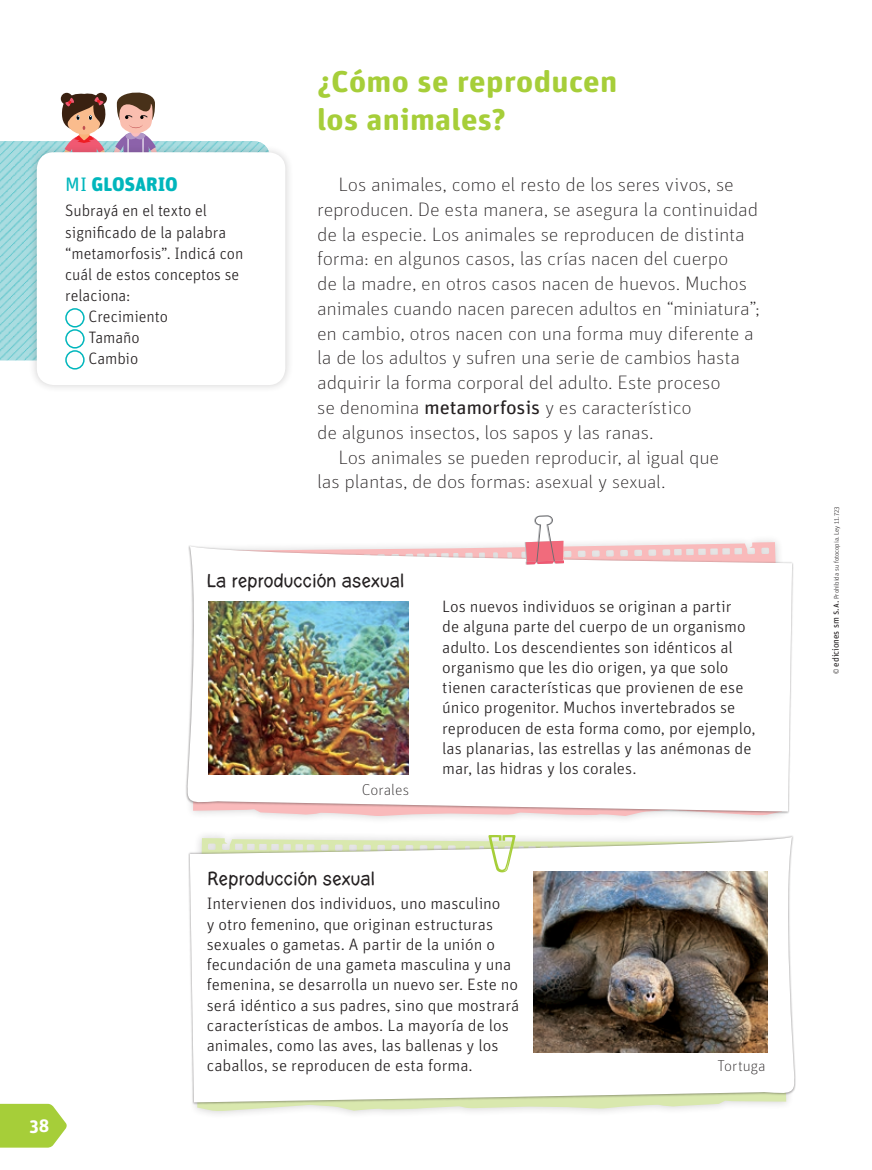
<style>
.page{position:relative;width:872px;height:1170px;background:#fff}
.page>*{position:absolute;margin:0;border:0;box-sizing:border-box;transform-origin:0 0}
.t1{font:700 30px/37.5px "Unit Rounded Pro";letter-spacing:.01em;color:#a6ce39;scale:1.1 1}
.t2{font:100 19.5px "Unit Pro";letter-spacing:-.015em;color:#231f20;scale:1.1 1}
.t3{font:900 19.5px "Unit Rounded Pro";letter-spacing:-.01em;color:#00b6bc}
.t4{font:18px "Layout";letter-spacing:.03em;color:#231f20}
.t5{font:700 18px "Unit Rounded Pro";color:#fff}
.t6{font:300 16.5px/20.2px "Unit Pro";letter-spacing:-.005em;color:#231f20;scale:1.05 1}
.t7{font:300 16.5px "Unit Pro";letter-spacing:-.005em;color:#231f20}
.t8{font:100 15.75px "Unit Pro";color:#231f20;scale:1.05 1}
.t9{font:300 6.75px "Unit Pro";letter-spacing:-.005em;color:#231f20}
.s1{font-weight:400}
.s2{font-weight:400;font-size:18.75px}
.s3{font-size:18.75px}
.s4{font-size:7.5px}
.s5{font-weight:400;font-size:9px}
</style>
<div class="page">
<svg style="left:197px;top:1104px;width:586px;height:7px"></svg>
<svg style="left:190px;top:836px;width:606px;height:266px"></svg>
<div style="left:185px;top:534px;width:604px;height:289px;background:#231f20;opacity:.2"></div>
<svg style="left:185px;top:546px;width:607px;height:265px"></svg>
<img style="left:208px;top:601px;width:200px;height:173px">
<img style="left:534px;top:871px;width:233px;height:181px">
<img style="left:0;top:141px;width:263px;height:219px">
<svg style="left:525px;top:515px;width:39px;height:49px"></svg>
<svg style="left:61px;top:92px;width:46px;height:52px"></svg>
<svg style="left:113px;top:92px;width:44px;height:52px"></svg>
<div style="left:29px;top:144px;width:265px;height:249px;background:#231f20;opacity:.2"></div>
<div style="left:37px;top:152px;width:248px;height:233px;background:#fff;border-radius:17px"></div>
<div style="left:65px;top:308px;width:20px;height:19px;border:2px solid #00b6bc;border-radius:50%"></div>
<div style="left:65px;top:329px;width:20px;height:19px;border:2px solid #00b6bc;border-radius:50%"></div>
<div style="left:65px;top:350px;width:20px;height:19px;border:2px solid #00b6bc;border-radius:50%"></div>
<svg style="left:488px;top:835px;width:28px;height:38px"></svg>
<svg style="left:0;top:1103px;width:67px;height:44px;background:#b1d452"></svg>
<p class="t3" style="left:65px;top:170px;width:114px"><span class="s1">MI</span> GLOSARIO</p>
<p class="t7" style="left:65px;top:200px;width:143px">Subrayá en el texto el</p>
<p class="t7" style="left:65px;top:221px;width:162px">significado de la palabra</p>
<p class="t7" style="left:65px;top:242px;width:180px">“metamorfosis”. Indicá con</p>
<p class="t7" style="left:65px;top:263px;width:175px">cuál de estos conceptos se</p>
<p class="t7" style="left:65px;top:284px;width:67px">relaciona:</p>
<p class="t7" style="left:88px;top:305px;width:81px">Crecimiento</p>
<p class="t7" style="left:88px;top:326px;width:53px">Tamaño</p>
<p class="t7" style="left:88px;top:347px;width:51px">Cambio</p>
<h1 class="t1" style="left:317px;top:61px;width:274px">¿Cómo se reproducen los animales?</h1>
<p class="t2" style="left:338px;top:172px;width:361px">Los animales, como el resto de los seres vivos, se</p>
<p class="t2" style="left:317px;top:197px;width:402px">reproducen. De esta manera, se asegura la continuidad</p>
<p class="t2" style="left:317px;top:222px;width:390px">de la especie. Los animales se reproducen de distinta</p>
<p class="t2" style="left:317px;top:247px;width:375px">forma: en algunos casos, las crías nacen del cuerpo</p>
<p class="t2" style="left:317px;top:271px;width:392px">de la madre, en otros casos nacen de huevos. Muchos</p>
<p class="t2" style="left:317px;top:296px;width:404px">animales cuando nacen parecen adultos en “miniatura”;</p>
<p class="t2" style="left:317px;top:321px;width:398px">en cambio, otros nacen con una forma muy diferente a</p>
<p class="t2" style="left:317px;top:346px;width:386px">la de los adultos y sufren una serie de cambios hasta</p>
<p class="t2" style="left:317px;top:370px;width:368px">adquirir la forma corporal del adulto. Este proceso</p>
<p class="t2" style="left:317px;top:395px;width:342px">se denomina <span class="s2">metamorfosis</span> y es característico</p>
<p class="t2" style="left:317px;top:420px;width:307px">de algunos insectos, los sapos y las ranas.</p>
<p class="t2" style="left:338px;top:445px;width:348px">Los animales se pueden reproducir, al igual que</p>
<p class="t2" style="left:317px;top:469px;width:318px">las plantas, de dos formas: <span class="s3">asexual</span> y <span class="s3">sexual</span>.</p>
<p class="t5" style="left:29px;top:1112px;width:21px">38</p>
<p class="t4" style="left:207px;top:569px;width:199px">La reproducción asexual</p>
<p class="t8" style="left:362px;top:780px;width:47px">Corales</p>
<p class="t4" style="left:207px;top:866px;width:169px">Reproducción sexual</p>
<p class="t6" style="left:442px;top:596px;width:300px">Los nuevos individuos se originan a partir<br>de alguna parte del cuerpo de un organismo adulto. Los descendientes son idénticos al organismo que les dio origen, ya que solo tienen características que provienen de ese único progenitor. Muchos invertebrados se reproducen de esta forma como, por ejemplo, las planarias, las estrellas y las anémonas de mar, las hidras y los corales.</p>
<p class="t6" style="left:207px;top:892px;width:299px">Intervienen dos individuos, uno masculino<br>y otro femenino, que originan estructuras sexuales o gametas. A partir de la unión o fecundación de una gameta masculina y una femenina, se desarrolla un nuevo ser. Este no será idéntico a sus padres, sino que mostrará características de ambos. La mayoría de los animales, como las aves, las ballenas y los caballos, se reproducen de esta forma.</p>
<p class="t8" style="left:717px;top:1055px;width:48px">Tortuga</p>
<p class="t9" style="left:832px;top:674px;width:169px;rotate:-90deg"><span class="s4">©</span> <span class="s5">ediciones sm s.a.</span> Prohibida su fotocopia. Ley 11.723</p>
</div>
